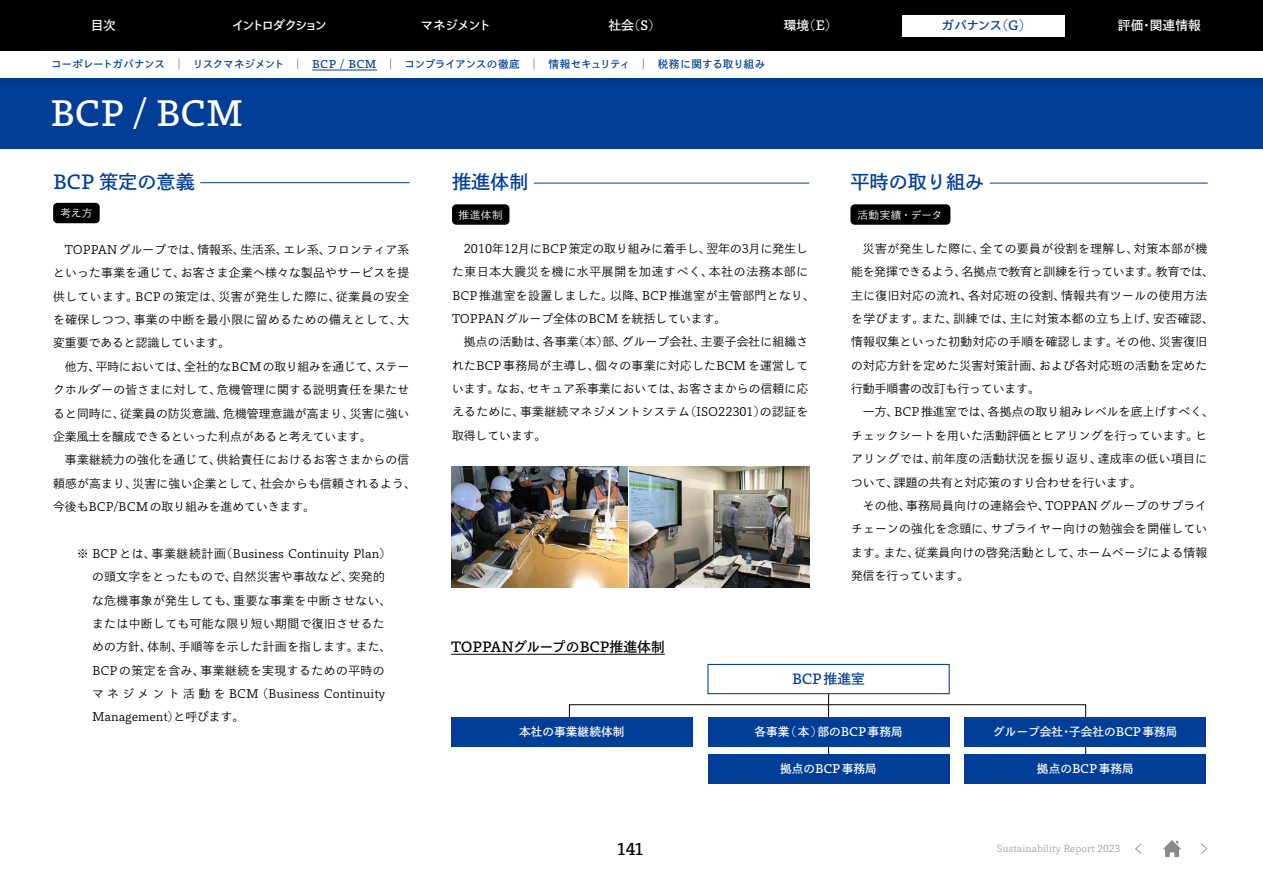
<style>
.page{position:relative;width:1263px;height:893px;background:#fff}
.page>*{position:absolute;margin:0;border:0;box-sizing:border-box;transform-origin:0 0}
.t1{font:34.05px "P Bunkyu Go Pr 6 N DB";letter-spacing:.005em;color:#fff}
.t2{font:19.2px "P Bunkyu Go Pr 6 N DB";color:#003e97}
.t3{font:15.9px "P Bunkyu Go Pr 6 N DB";color:#000}
.t4{font:13.8px "P Bunkyu Go Pr 6 N DB";color:#000}
.t5{font:13.8px "P Bunkyu Go Pr 6 N DB";color:#003e97}
.t6{font:12.75px "P Bunkyu Go Pr 6 N DB";letter-spacing:-.085em;color:#fff}
.t7{font:12.75px "P Bunkyu Go Pr 6 N DB";letter-spacing:-.205em;color:#fff}
.t8{font:12.75px "P Bunkyu Go Pr 6 N DB";letter-spacing:-.07em;color:#003e97}
.t9{font:11.85px/23.4px "P Bunkyu Go Pr 6 N R";letter-spacing:.02em;color:#000}
.t10{font:11.7px "P Bunkyu Go Pr 6 N DB";color:#fff}
.t11{font:10.65px "P Bunkyu Go Pr 6 N DB";letter-spacing:-.02em;color:#003e97}
.t12{font:10.65px "P Bunkyu Go Pr 6 N R";letter-spacing:.04em;color:#fff}
.t13{font:9.6px "P Bunkyu Go Pr 6 N R";color:#9fa0a0}
</style>
<div class="page">
<svg style="left:1135px;top:843px;width:7px;height:11px"></svg>
<svg style="left:1201px;top:843px;width:7px;height:11px"></svg>
<svg style="left:1163px;top:840px;width:18px;height:17px"></svg>
<div style="left:0;top:77px;width:1263px;height:72px;background:#003e97"></div>
<hr style="left:200px;top:182px;width:209px;height:1px;background:#003e97">
<div style="left:53px;top:203px;width:47px;height:20px;background:#000;border-radius:4px"></div>
<hr style="left:534px;top:183px;width:275px;height:1px;background:#003e97">
<hr style="left:990px;top:183px;width:218px;height:1px;background:#003e97">
<div style="left:452px;top:204px;width:57px;height:21px;background:#000;border-radius:4px"></div>
<hr style="left:451px;top:654px;width:214px;height:1px;background:#000">
<img style="left:451px;top:466px;width:176px;height:122px">
<img style="left:630px;top:466px;width:179px;height:121px">
<svg style="left:569px;top:704px;width:517px;height:60px"></svg>
<hr style="left:828px;top:685px;width:1px;height:93px;background:#000">
<div style="left:708px;top:664px;width:241px;height:30px;background:#fff"></div>
<div style="left:707px;top:664px;width:243px;height:30px;border:1px solid #003e97"></div>
<div style="left:708px;top:717px;width:241px;height:29px;background:#003e97"></div>
<div style="left:451px;top:717px;width:241px;height:29px;background:#003e97"></div>
<div style="left:965px;top:717px;width:241px;height:29px;background:#003e97"></div>
<div style="left:708px;top:754px;width:241px;height:29px;background:#003e97"></div>
<div style="left:965px;top:754px;width:241px;height:29px;background:#003e97"></div>
<div style="left:850px;top:204px;width:100px;height:21px;background:#000;border-radius:4px"></div>
<div style="left:0;top:37px;width:1263px;height:55px;background:#003b91"></div>
<div style="left:0;top:51px;width:1263px;height:27px;background:#fff"></div>
<div style="left:0;top:0;width:1263px;height:51px;background:#000"></div>
<div style="left:902px;top:15px;width:163px;height:21px;background:#fff"></div>
<hr style="left:312px;top:70px;width:65px;height:1px;background:#003e97">
<p class="t6" style="left:91px;top:19px;width:27px">目次</p>
<p class="t7" style="left:232px;top:19px;width:97px">イントロダクション</p>
<p class="t6" style="left:421px;top:19px;width:72px">マネジメント</p>
<p class="t6" style="left:608px;top:19px;width:54px">社会（S）</p>
<p class="t6" style="left:784px;top:19px;width:55px">環境（E）</p>
<p class="t8" style="left:941px;top:19px;width:92px">ガバナンス（G）</p>
<p class="t6" style="left:1118px;top:19px;width:84px">評価・関連情報</p>
<p class="t11" style="left:51px;top:59px;width:716px">コーポレートガバナンス　｜　リスクマネジメント　｜　BCP / BCM　｜　コンプライアンスの徹底　｜　情報セキュリティ　｜　税務に関する取り組み</p>
<h1 class="t1" style="left:51px;top:95px;width:194px">BCP / BCM</h1>
<h2 class="t2" style="left:53px;top:171px;width:143px">BCP 策定の意義</h2>
<p class="t12" style="left:60px;top:207px;width:34px">考え方</p>
<p class="t9" style="left:53px;top:238px;width:358px;text-align:justify;text-indent:12px">TOPPANグループでは、情報系、生活系、エレ系、フロンティア系といった事業を通じて、お客さま企業へ様々な製品やサービスを提供しています。BCP の策定は、災害が発生した際に、従業員の安全を確保しつつ、事業の中断を最小限に留めるための備えとして、大変重要であると認識しています。</p>
<p class="t9" style="left:53px;top:355px;width:358px;text-align:justify;text-indent:12px">他方、平時においては、全社的なBCMの取り組みを通じて、ステークホルダーの皆さまに対して、危機管理に関する説明責任を果たせると同時に、従業員の防災意識、危機管理意識が高まり、災害に強い企業風土を醸成できるといった利点があると考えています。</p>
<p class="t9" style="left:53px;top:448px;width:364px;text-indent:12px">事業継続力の強化を通じて、供給責任におけるお客さまからの信頼感が高まり、災害に強い企業として、社会からも信頼されるよう、今後もBCP/BCMの取り組みを進めていきます。</p>
<p class="t9" style="left:92px;top:542px;width:301px;text-indent:-15px">※ BCP とは、事業継続計画（Business Continuity Plan）の頭文字をとったもので、自然災害や事故など、突発的な危機事象が発生しても、重要な事業を中断させない、または中断しても可能な限り短い期間で復旧させるための方針、体制、手順等を示した計画を指します。また、<br>BCP の策定を含み、事業継続を実現するための平時のマネジメント活動を BCM（Business Continuity<br>Management）と呼びます。</p>
<h2 class="t2" style="left:452px;top:172px;width:78px">推進体制</h2>
<h2 class="t2" style="left:850px;top:172px;width:135px">平時の取り組み</h2>
<p class="t12" style="left:458px;top:209px;width:46px">推進体制</p>
<p class="t12" style="left:857px;top:209px;width:86px">活動実績・データ</p>
<p class="t9" style="left:452px;top:237px;width:364px;text-indent:12px">2010年12月にBCP策定の取り組みに着手し、翌年の3月に発生した東日本大震災を機に水平展開を加速すべく、本社の法務本部にBCP 推進室を設置しました。以降、BCP 推進室が主管部門となり、TOPPANグループ全体のBCMを統括しています。</p>
<p class="t9" style="left:452px;top:331px;width:358px;text-align:justify;text-indent:12px">拠点の活動は、各事業（本）部、グループ会社、主要子会社に組織されたBCP 事務局が主導し、個々の事業に対応したBCM を運営しています。なお、セキュア系事業においては、お客さまからの信頼に応えるために、事業継続マネジメントシステム（ISO22301）の認証を取得しています。</p>
<p class="t4" style="left:451px;top:639px;width:215px">TOPPANグループのBCP推進体制</p>
<p class="t9" style="left:851px;top:237px;width:364px;text-indent:12px">災害が発生した際に、全ての要員が役割を理解し、対策本部が機能を発揮できるよう、名拠点で教育と訓練を行っています。教育では、主に復旧対応の流れ、各対応班の役割、情報共有ツールの使用方法を学びます。また、訓練では、主に対策本都の立ち上げ、安否確認、惰報収集といった初動対応の手順を確認します。その他、災害復旧の対応方針を定めた災害対策計画、および各対応班の活動を定めた行動手順書の改訂も行っています。</p>
<p class="t9" style="left:851px;top:401px;width:364px;text-indent:12px">一方、BCP推進室では、各拠点の取り組みレベルを底上げすべく、チェックシートを用いた活動評価とヒアリングを行っています。ヒアリングでは、前年度の活動状況を振り返り、達成率の低い項目について、課題の共有と対応策のすり合わせを行います。</p>
<p class="t9" style="left:851px;top:494px;width:358px;text-align:justify;text-indent:12px">その他、事務局員向けの連絡会や、TOPPANグループのサプライチェーンの強化を念頭に、サプライヤー向けの勉強会を開催しています。また、従業員向けの啓発活動として、ホームページによる情報発信を行っています。</p>
<p class="t5" style="left:792px;top:671px;width:74px">BCP推進室</p>
<p class="t10" style="left:519px;top:725px;width:107px">本社の事業継続体制</p>
<p class="t10" style="left:754px;top:725px;width:150px">各事業(本)部のBCP事務局</p>
<p class="t10" style="left:993px;top:725px;width:186px">グループ会社・子会社のBCP事務局</p>
<p class="t10" style="left:780px;top:762px;width:98px">拠点のBCP事務局</p>
<p class="t10" style="left:1037px;top:762px;width:98px">拠点のBCP事務局</p>
<h3 class="t3" style="left:617px;top:840px;width:29px">141</h3>
<p class="t13" style="left:997px;top:843px;width:125px">Sustainability Report 2023</p>
</div>
